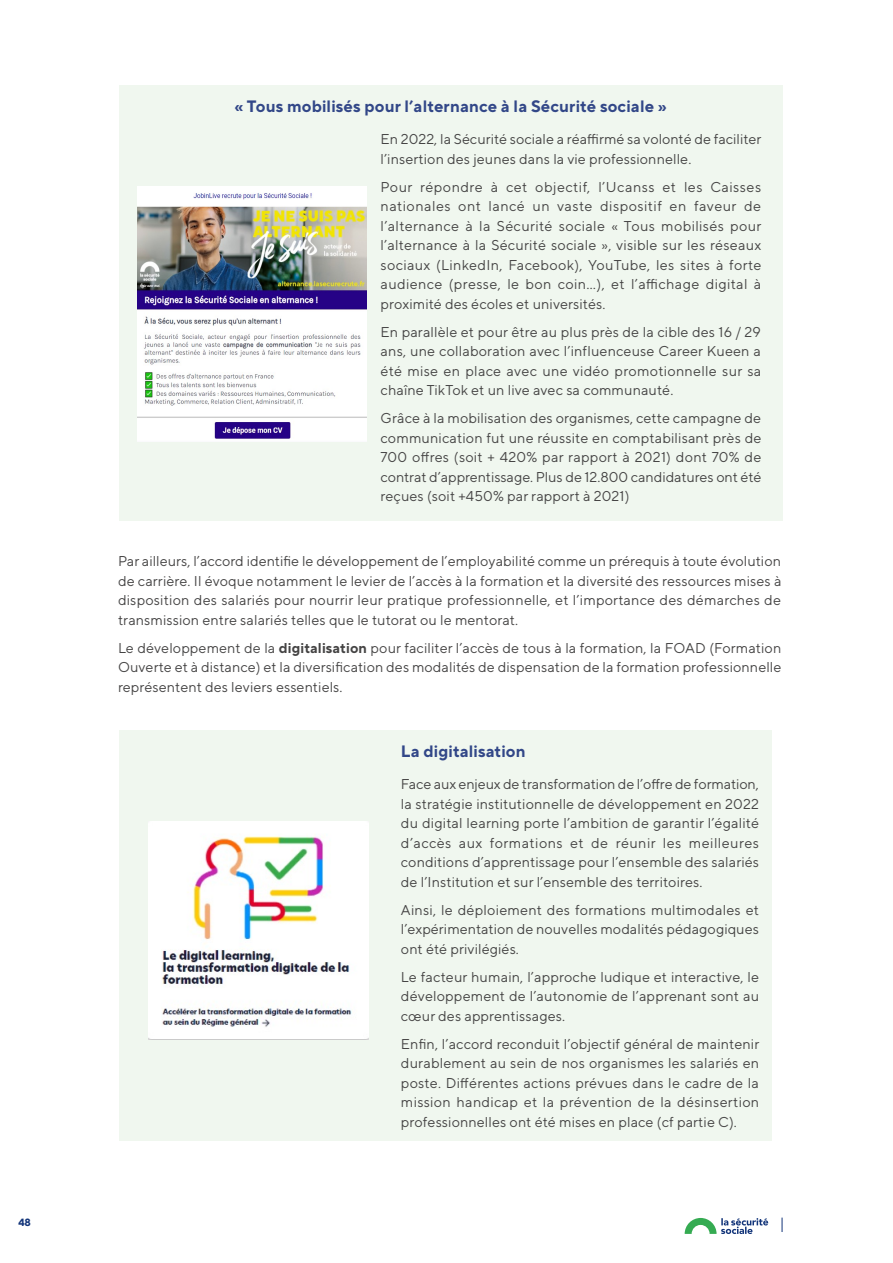
<style>
.page{position:relative;width:893px;height:1263px;background:#fff}
.page>*{position:absolute;margin:0;border:0;box-sizing:border-box;transform-origin:0 0}
.titre_niv_3{font:700 16.5px "TT Norms Pro";letter-spacing:.01em;color:#324788}
.texte{font:14.25px/19.5px "TT Norms Pro";letter-spacing:.01em;color:#454444;text-align:justify}
.t1{font:700 10.5px "TT Norms Pro";color:#13357a}
.s1{font-weight:700}
</style>
<div class="page">
<svg style="left:782px;top:1217px;width:1px;height:15px"></svg>
<svg style="left:685px;top:1218px;width:83px;height:16px"></svg>
<div style="left:119px;top:85px;width:663px;height:436px;background:#f0f7ef"></div>
<img style="left:137px;top:186px;width:230px;height:256px">
<div style="left:119px;top:730px;width:653px;height:411px;background:#f0f7ef"></div>
<img style="left:148px;top:821px;width:220px;height:218px">
<p class="t1" style="left:18px;top:1214px;width:14px">48</p>
<p class="titre_niv_3" style="left:234px;top:94px;width:434px">« Tous mobilisés pour l’alternance à la Sécurité sociale »</p>
<p class="texte" style="left:381px;top:128px;width:382px">En 2022, la Sécurité sociale a réaffirmé sa volonté de faciliter l’insertion des jeunes dans la vie professionnelle.</p>
<p class="texte" style="left:381px;top:176px;width:382px">Pour répondre à cet objectif, l’Ucanss et les Caisses nationales ont lancé un vaste dispositif en faveur de l’alternance à la Sécurité sociale « Tous mobilisés pour l’alternance à la Sécurité sociale », visible sur les réseaux sociaux (LinkedIn, Facebook), YouTube, les sites à forte audience (presse, le bon coin…), et l’affichage digital à proximité des écoles et universités.</p>
<p class="texte" style="left:381px;top:321px;width:382px">En parallèle et pour être au plus près de la cible des 16 / 29 ans, une collaboration avec l’influenceuse Career Kueen a été mise en place avec une vidéo promotionnelle sur sa chaîne TikTok et un live avec sa communauté.</p>
<p class="texte" style="left:381px;top:407px;width:382px">Grâce à la mobilisation des organismes, cette campagne de communication fut une réussite en comptabilisant près de 700 offres (soit + 420% par rapport à 2021) dont 70% de contrat d’apprentissage. Plus de 12.800 candidatures ont été reçues (soit +450% par rapport à 2021)</p>
<p class="texte" style="left:118px;top:550px;width:665px">Par ailleurs, l’accord identifie le développement de l’employabilité comme un prérequis à toute évolution de carrière. Il évoque notamment le levier de l’accès à la formation et la diversité des ressources mises à disposition des salariés pour nourrir leur pratique professionnelle, et l’importance des démarches de transmission entre salariés telles que le tutorat ou le mentorat.</p>
<p class="texte" style="left:118px;top:637px;width:665px">Le développement de la <span class="s1">digitalisation</span> pour faciliter l’accès de tous à la formation, la FOAD (Formation Ouverte et à distance) et la diversification des modalités de dispensation de la formation professionnelle représentent des leviers essentiels.</p>
<p class="titre_niv_3" style="left:401px;top:739px;width:126px">La digitalisation</p>
<p class="texte" style="left:401px;top:773px;width:360px">Face aux enjeux de transformation de l’offre de formation, la stratégie institutionnelle de développement en 2022 du digital learning porte l’ambition de garantir l’égalité d’accès aux formations et de réunir les meilleures conditions d’apprentissage pour l’ensemble des salariés de l’Institution et sur l’ensemble des territoires.</p>
<p class="texte" style="left:401px;top:899px;width:360px">Ainsi, le déploiement des formations multimodales et l’expérimentation de nouvelles modalités pédagogiques ont été privilégiés.</p>
<p class="texte" style="left:401px;top:966px;width:360px">Le facteur humain, l’approche ludique et interactive, le développement de l’autonomie de l’apprenant sont au cœur des apprentissages.</p>
<p class="texte" style="left:401px;top:1033px;width:360px">Enfin, l’accord reconduit l’objectif général de maintenir durablement au sein de nos organismes les salariés en poste. Différentes actions prévues dans le cadre de la mission handicap et la prévention de la désinsertion professionnelles ont été mises en place (cf partie C).</p>
</div>
